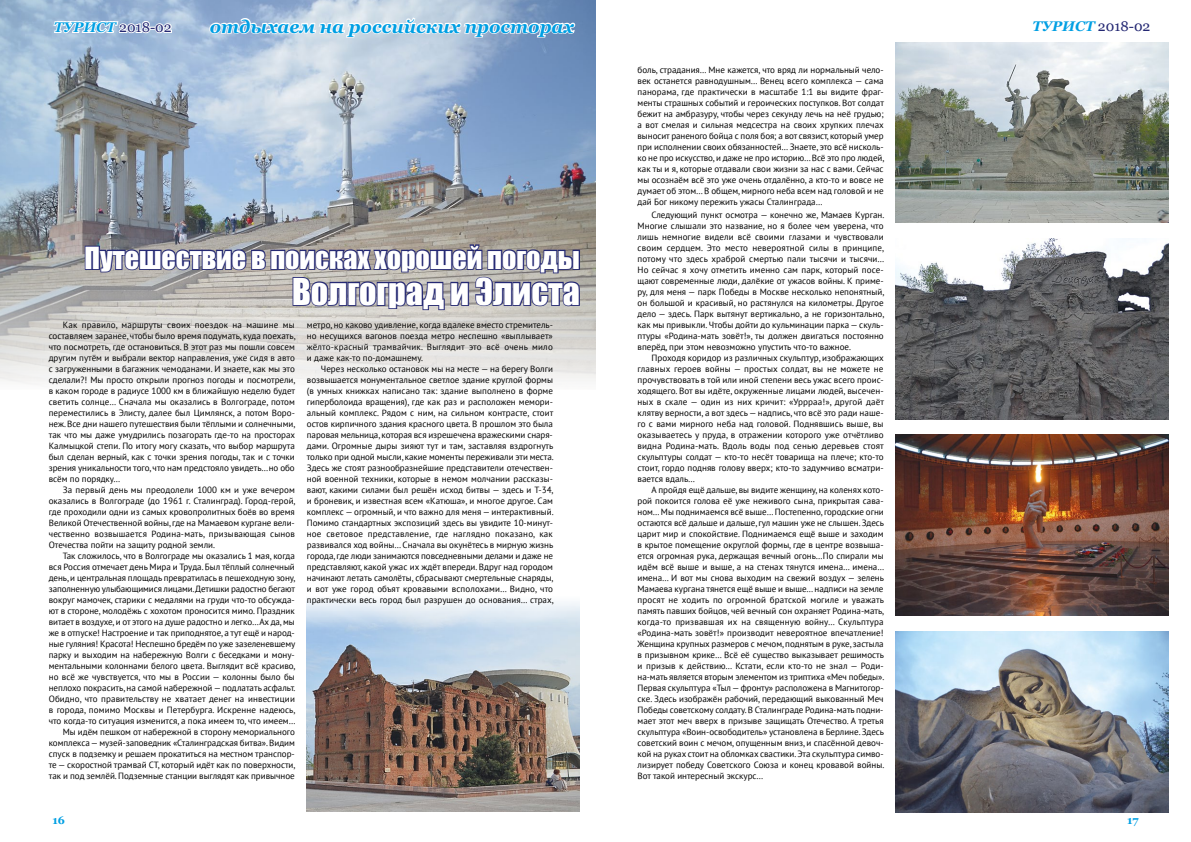
<style>
.page{position:relative;width:1191px;height:842px;background:#fff}
.page>*{position:absolute;margin:0;border:0;box-sizing:border-box;transform-origin:0 0}
.t1{font:34px "Impact";color:#fff}
.t2{font:28px "Impact";color:#fff}
.t3{font:italic 700 18px "Georgia";color:#009fe3}
.t4{font:14px "Georgia";color:#242873}
.t5{font:700 11px "Georgia";color:#009fe3}
.t6{font:9px/11px "PT Sans";color:#000;text-align:justify}
.s1{font-weight:700;font-style:italic;color:#009fe3}
</style>
<div class="page">
<img style="left:0;top:0;width:595px;height:384px">
<img style="left:307px;top:601px;width:273px;height:210px">
<svg style="left:84px;top:243px;width:497px;height:68px"></svg>
<img style="left:895px;top:42px;width:273px;height:181px">
<img style="left:895px;top:435px;width:273px;height:181px">
<img style="left:895px;top:238px;width:273px;height:181px">
<img style="left:895px;top:631px;width:273px;height:181px">
<svg style="left:208px;top:16px;width:369px;height:41px"></svg>
<svg style="left:52px;top:6px;width:121px;height:42px"></svg>
<svg style="left:1031px;top:42px;width:120px;height:6px"></svg>
<h3 class="t4" style="left:54px;top:19px;width:119px"><span class="s1">ТУРИСТ</span> 2018-02</h3>
<h3 class="t3" style="left:210px;top:15px;width:366px">отдыхаем на российских просторах</h3>
<h3 class="t4" style="left:1032px;top:18px;width:119px"><span class="s1">ТУРИСТ</span> 2018-02</h3>
<h2 class="t2" style="left:85px;top:236px;width:497px">Путешествие в поисках хорошей погоды</h2>
<h1 class="t1" style="left:292px;top:265px;width:289px">Волгоград и Элиста</h1>
<p class="t6" style="left:49px;top:319px;width:248px;text-indent:14px">Как правило, маршруты своих поездок на машине мы составляем заранее, чтобы было время подумать, куда поехать, что посмотреть, где остановиться. В этот раз мы пошли совсем другим путём и выбрали вектор направления, уже сидя в авто с загруженными в багажник чемоданами. И знаете, как мы это сделали?! Мы просто открыли прогноз погоды и посмотрели, в каком городе в радиусе 1000 км в ближайшую неделю будет светить солнце… Сначала мы оказались в Волгограде, потом переместились в Элисту, далее был Цимлянск, а потом Воро&shy;неж. Все дни нашего путешествия были тёплыми и солнечными, так что мы даже умудрились позагорать где‑то на просторах Калмыцкой степи. По итогу могу сказать, что выбор маршрута был сделан верный, как с точки зрения погоды, так и с точки зрения уникальности того, что нам предстояло увидеть…но обо всём по порядку…</p>
<p class="t6" style="left:49px;top:484px;width:248px;text-indent:14px">За первый день мы преодолели 1000 км и уже вечером оказались в Волгограде (до 1961 г. Сталинград). Город‑герой, где проходили одни из самых кровопролитных боёв во время Великой Отечественной войны, где на Мамаевом кургане вели&shy;чественно возвышается Родина‑мать, призывающая сынов Отечества пойти на защиту родной земли.</p>
<p class="t6" style="left:49px;top:550px;width:248px;text-align:right">Так сложилось, что в Волгограде мы оказались 1 мая, когда вся Россия отмечает день Мира и Труда. Был тёплый солнечный день, и центральная площадь превратилась в пешеходную зону, заполненную улыбающимися лицами. Детишки радостно бегают вокруг мамочек, старики с медалями на груди что‑то обсужда&shy;ют в стороне, молодёжь с хохотом проносится мимо. Праздник витает в воздухе, и от этого на душе радостно и легко… Ах да, мы же в отпуске! Настроение и так приподнятое, а тут ещё и народ&shy;ные гуляния! Красота! Неспешно бредём по уже зазеленевшему парку и выходим на набережную Волги с беседками и мону&shy;ментальными колоннами белого цвета. Выглядит всё красиво, но всё же чувствуется, что мы в России — колонны было бы неплохо покрасить, на самой набережной — подлатать асфальт.<br>Обидно, что правительству не хватает денег на инвестиции в города, помимо Москвы и Петербурга. Искренне надеюсь, что когда‑то ситуация изменится, а пока имеем то, что имеем… Мы идём пешком от набережной в сторону мемориального комплекса — музей‑заповедник «Сталинградская битва». Видим спуск в подземку и решаем прокатиться на местном транспор&shy;те — скоростной трамвай СТ, который идёт как по поверхности, так и под землёй. Подземные станции выглядят как привычное</p>
<p class="t6" style="left:307px;top:319px;width:248px">метро, но каково удивление, когда вдалеке вместо стремитель&shy;но несущихся вагонов поезда метро неспешно «выплывает» жёлто‑красный трамвайчик. Выглядит это всё очень мило и даже как‑то по‑домашнему.</p>
<p class="t6" style="left:307px;top:363px;width:248px;text-indent:14px">Через несколько остановок мы на месте — на берегу Волги возвышается монументальное светлое здание круглой формы (в умных книжках написано так: здание выполнено в форме гиперболоида вращения), где как раз и расположен мемори&shy;альный комплекс. Рядом с ним, на сильном контрасте, стоит остов кирпичного здания красного цвета. В прошлом это была паровая мельница, которая вся изрешечена вражескими снаря&shy;дами. Огромные дыры зияют тут и там, заставляя вздрогнуть только при одной мысли, какие моменты переживали эти места.<br>Здесь же стоят разнообразнейшие представители отечествен&shy;ной военной техники, которые в немом молчании рассказы&shy;вают, какими силами был решён исход битвы — здесь и Т‑34, и броневик, и известная всем «Катюша», и многое другое. Сам комплекс — огромный, и что важно для меня — интерактивный.<br>Помимо стандартных экспозиций здесь вы увидите 10‑минут&shy;ное световое представление, где наглядно показано, как развивался ход войны… Сначала вы окунётесь в мирную жизнь города, где люди занимаются повседневными делами и даже не представляют, какой ужас их ждёт впереди. Вдруг над городом начинают летать самолёты, сбрасывают смертельные снаряды, и вот уже город объят кровавыми всполохами… Видно, что практически весь город был разрушен до основания… страх,</p>
<p class="t6" style="left:637px;top:64px;width:248px">боль, страдания… Мне кажется, что вряд ли нормальный чело&shy;век останется равнодушным… Венец всего комплекса — сама панорама, где практически в масштабе 1:1 вы видите фраг&shy;менты страшных событий и героических поступков. Вот солдат бежит на амбразуру, чтобы через секунду лечь на неё грудью; а вот смелая и сильная медсестра на своих хрупких плечах выносит раненого бойца с поля боя; а вот связист, который умер при исполнении своих обязанностей… Знаете, это всё нисколь&shy;ко не про искусство, и даже не про историю… Всё это про людей, как ты и я, которые отдавали свои жизни за нас с вами. Сейчас мы осознаём всё это уже очень отдалённо, а кто‑то и вовсе не думает об этом… В общем, мирного неба всем над головой и не дай Бог никому пережить ужасы Сталинграда…</p>
<p class="t6" style="left:637px;top:209px;width:248px;text-indent:14px">Следующий пункт осмотра — конечно же, Мамаев Курган.<br>Многие слышали это название, но я более чем уверена, что лишь немногие видели всё своими глазами и чувствовали своим сердцем. Это место невероятной силы в принципе, потому что здесь храброй смертью пали тысячи и тысячи… Но сейчас я хочу отметить именно сам парк, который посе&shy;щают современные люди, далёкие от ужасов войны. К приме&shy;ру, для меня — парк Победы в Москве несколько непонятный, он большой и красивый, но растянулся на километры. Другое дело — здесь. Парк вытянут вертикально, а не горизонтально, как мы привыкли. Чтобы дойти до кульминации парка — скуль&shy;птуры «Родина‑мать зовёт!», ты должен двигаться постоянно вперёд, при этом невозможно упустить что‑то важное.</p>
<p class="t6" style="left:637px;top:352px;width:248px;text-indent:14px">Проходя коридор из различных скульптур, изображающих главных героев войны — простых солдат, вы не можете не прочувствовать в той или иной степени весь ужас всего проис&shy;ходящего. Вот вы идёте, окруженные лицами людей, высечен&shy;ных в скале — один из них кричит: «Уррраа!», другой даёт клятву верности, а вот здесь — надпись, что всё это ради наше&shy;го с вами мирного неба над головой. Поднявшись выше, вы оказываетесь у пруда, в отражении которого уже отчётливо видна Родина‑мать. Вдоль воды под сенью деревьев стоят скульптуры солдат — кто‑то несёт товарища на плече; кто‑то стоит, гордо подняв голову вверх; кто‑то задумчиво всматри&shy;вается вдаль…</p>
<p class="t6" style="left:637px;top:484px;width:248px;text-indent:14px">А пройдя ещё дальше, вы видите женщину, на коленях кото&shy;рой покоится голова её уже неживого сына, прикрытая сава&shy;ном… Мы поднимаемся всё выше… Постепенно, городские огни остаются всё дальше и дальше, гул машин уже не слышен. Здесь царит мир и спокойствие. Поднимаемся ещё выше и заходим в крытое помещение округлой формы, где в центре возвыша&shy;ется огромная рука, держащая вечный огонь…По спирали мы идём всё выше и выше, а на стенах тянутся имена… имена… имена… И вот мы снова выходим на свежий воздух — зелень Мамаева кургана тянется ещё выше и выше… надписи на земле просят не ходить по огромной братской могиле и уважать память павших бойцов, чей вечный сон охраняет Родина‑мать, когда‑то призвавшая их на священную войну… Скульптура «Родина‑мать зовёт!» производит невероятное впечатление!<br>Женщина крупных размеров с мечом, поднятым в руке, застыла в призывном крике… Всё её существо выказывает решимость и призыв к действию… Кстати, если кто‑то не знал — Роди&shy;на‑мать является вторым элементом из триптиха «Меч победы».<br>Первая скульптура «Тыл — фронту» расположена в Магнитогор&shy;ске. Здесь изображён рабочий, передающий выкованный Меч Победы советскому солдату. В Сталинграде Родина‑мать подни&shy;мает этот меч вверх в призыве защищать Отечество. А третья скульптура «Воин‑освободитель» установлена в Берлине. Здесь советский воин с мечом, опущенным вниз, и спасённой девоч&shy;кой на руках стоит на обломках свастики. Эта скульптура симво&shy;лизирует победу Советского Союза и конец кровавой войны.<br>Вот такой интересный экскурс…</p>
<p class="t5" style="left:52px;top:813px;width:14px">16</p>
<p class="t5" style="left:1127px;top:813px;width:13px">17</p>
</div>
